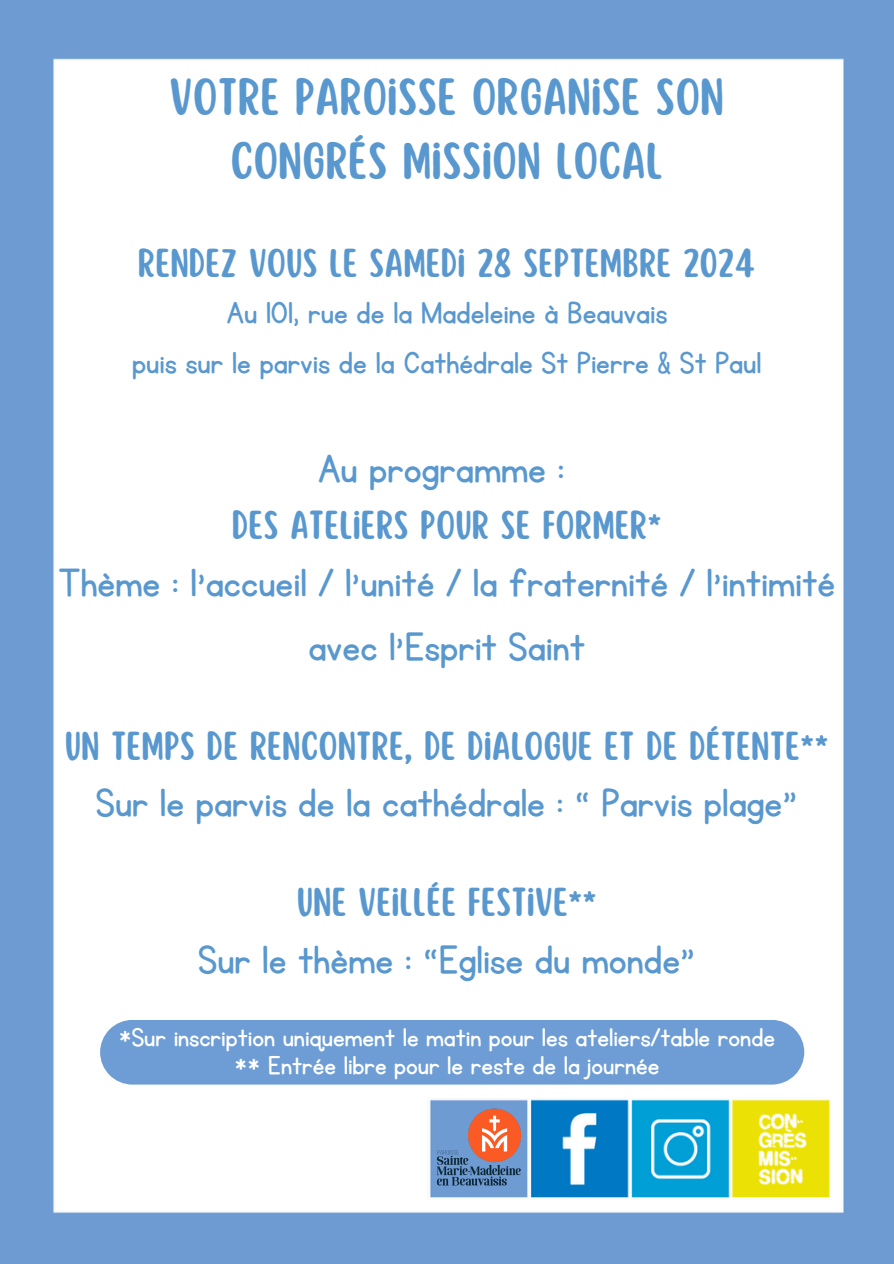
<style>
.page{position:relative;width:894px;height:1264px;background:#fff}
.page>*{position:absolute;margin:0;border:0;box-sizing:border-box;transform-origin:0 0}
.t1{font:45.9px/64.2px "KG Primary Penmanship";color:#5998cf;text-align:center}
.t2{font:45.9px/64.2px "Scripter";color:#5998cf;text-align:center}
.t3{font:35.4px/46.2px "Scripter";color:#5998cf;text-align:center}
.t4{font:35.4px "KG Primary Penmanship";color:#5998cf}
.t5{font:30px "KG Primary Penmanship";color:#fff}
.s1{font-family:"KG Primary Penmanship"}
</style>
<div class="page">
<img style="left:0;top:0;width:893px;height:1263px">
<div style="left:100px;top:1019px;width:704px;height:65px;background:#6d9dd4"></div>
<img style="left:431px;top:1103px;width:97px;height:89px">
<h1 class="t2" style="left:169px;top:67px;width:556px">VOTRE PAROISSE ORGANISE SON<br>CONGRÉS MISSION LOCAL</h1>
<h2 class="t3" style="left:138px;top:241px;width:619px">RENDEZ VOUS LE SAMEDI 28 SEPTEMBRE 2024<br><span class="s1">Au 101, rue de la Madeleine à Beauvais</span></h2>
<h2 class="t4" style="left:132px;top:345px;width:630px">puis sur le parvis de la Cathédrale St Pierre &amp; St Paul</h2>
<h1 class="t1" style="left:317px;top:438px;width:248px">Au programme :</h1>
<h1 class="t3" style="left:232px;top:503px;width:431px">DES ATELIERS POUR SE FORMER*</h1>
<h1 class="t1" style="left:58px;top:551px;width:778px">Thème : l’accueil / l’unité / la fraternité / l’intimité avec l’Esprit Saint</h1>
<h2 class="t3" style="left:65px;top:724px;width:765px">UN TEMPS DE RENCONTRE, DE DIALOGUE ET DE DÉTENTE**</h2>
<h2 class="t1" style="left:96px;top:772px;width:703px">Sur le parvis de la cathédrale : “ Parvis plage”</h2>
<h1 class="t3" style="left:297px;top:880px;width:301px">UNE VEILLÉE FESTIVE**</h1>
<h1 class="t1" style="left:198px;top:928px;width:499px">Sur le thème : “Eglise du monde”</h1>
<p class="t5" style="left:118px;top:1022px;width:658px">*Sur inscription uniquement le matin pour les ateliers/table ronde</p>
<p class="t5" style="left:234px;top:1051px;width:427px">** Entrée libre pour le reste de la journée</p>
</div>
